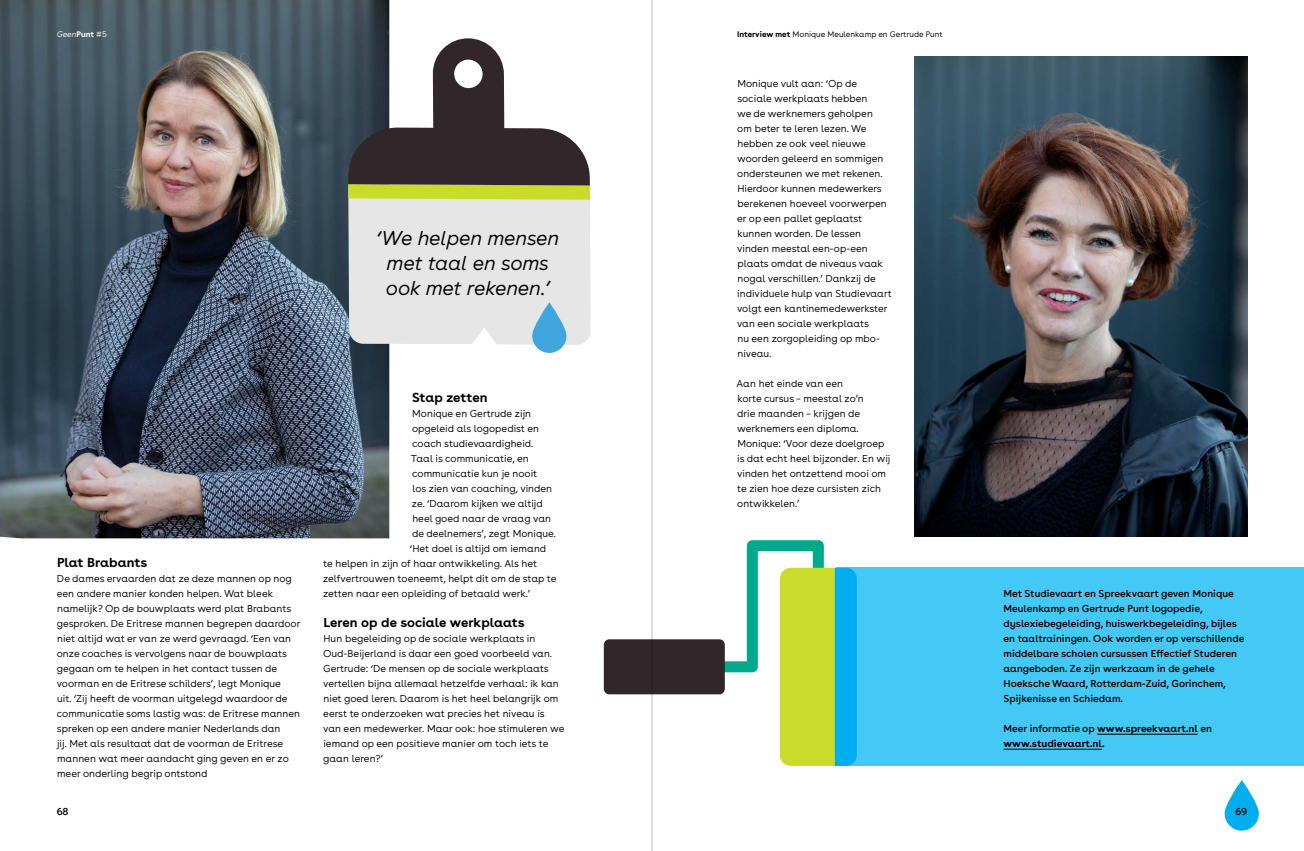
<style>
.page{position:relative;width:1304px;height:851px;background:#fff}
.page>*{position:absolute;margin:0;border:0;box-sizing:border-box;transform-origin:0 0}
.t1{font:italic 300 20px/25px "Buenos Aires";letter-spacing:-.005em;color:#000;text-align:center}
.t2{font:700 13px "Buenos Aires";letter-spacing:-.005em;color:#000}
.t3{font:300 10px/15px "Buenos Aires";color:#000}
.t4{font:10px/15px "Buenos Aires";color:#000}
.t5{font:700 10px/15px "Buenos Aires";color:#000}
.t6{font:300 8px "Buenos Aires";color:#000}
.t7{font:italic 300 8px "Buenos Aires";color:#fff}
.s1{font-weight:700;font-style:normal}
.s2{font-style:normal}
.s3{font-weight:700}
.s4{font-weight:400}
</style>
<div class="page">
<div style="left:836px;top:567px;width:468px;height:198px;background:#44c8f5"></div>
<svg style="left:604px;top:540px;width:253px;height:225px"></svg>
<img style="left:0;top:0;width:389px;height:538px">
<img style="left:915px;top:57px;width:332px;height:479px">
<hr style="left:1097px;top:733px;width:101px;height:1px;background:#000">
<hr style="left:1003px;top:748px;width:99px;height:1px;background:#000">
<svg style="left:1225px;top:780px;width:34px;height:50px"></svg>
<svg style="left:348px;top:38px;width:243px;height:315px"></svg>
<hr style="left:652px;top:0;width:1px;height:850px;background:#000">
<p class="t7" style="left:57px;top:29px;width:52px">Geen<span class="s1">Punt</span> <span class="s2">#5</span></p>
<p class="t6" style="left:737px;top:29px;width:207px"><span class="s3">Interview met</span> Monique Meulenkamp en Gertrude Punt</p>
<h1 class="t1" style="left:376px;top:226px;width:184px">‘We helpen mensen met taal en soms ook met rekenen.’</h1>
<h2 class="t2" style="left:57px;top:554px;width:92px">Plat Brabants</h2>
<p class="t3" style="left:57px;top:571px;width:245px">De dames ervaarden dat ze deze mannen op nog een andere manier konden helpen. Wat bleek namelijk? Op de bouwplaats werd plat Brabants gesproken. De Eritrese mannen begrepen daardoor niet altijd wat er van ze werd gevraagd. ‘Een van onze coaches is vervolgens naar de bouwplaats gegaan om te helpen in het contact tussen de voorman en de Eritrese schilders’, legt Monique<br>uit. ‘Zij heeft de voorman uitgelegd waardoor de communicatie soms lastig was: de Eritrese mannen spreken op een andere manier Nederlands dan<br>jij. Met als resultaat dat de voorman de Eritrese mannen wat meer aandacht ging geven en er zo meer onderling begrip ontstond</p>
<h2 class="t2" style="left:412px;top:389px;width:77px">Stap zetten</h2>
<p class="t3" style="left:410px;top:406px;width:148px">Monique en Gertrude zijn opgeleid als logopedist en coach studievaardigheid.<br>Taal is communicatie, en communicatie kun je nooit<br>los zien van coaching, vinden ze. ‘Daarom kijken we altijd heel goed naar de vraag van de deelnemers’, zegt Monique. ‘Het doel is altijd om iemand</p>
<p class="t3" style="left:323px;top:556px;width:235px">te helpen in zijn of haar ontwikkeling. Als het zelfvertrouwen toeneemt, helpt dit om de stap te zetten naar een opleiding of betaald werk.’</p>
<h2 class="t2" style="left:323px;top:614px;width:203px">Leren op de sociale werkplaats</h2>
<p class="t3" style="left:323px;top:631px;width:243px">Hun begeleiding op de sociale werkplaats in Oud-Beijerland is daar een goed voorbeeld van.<br>Gertrude: ‘De mensen op de sociale werkplaats vertellen bijna allemaal hetzelfde verhaal: ik kan niet goed leren. Daarom is het heel belangrijk om eerst te onderzoeken wat precies het niveau is van een medewerker. Maar ook: hoe stimuleren we iemand op een positieve manier om toch iets te gaan leren?’</p>
<p class="t3" style="left:737px;top:76px;width:156px">Monique vult aan: ‘Op de sociale werkplaats hebben<br>we de werknemers geholpen<br>om beter te leren lezen. We hebben ze ook veel nieuwe woorden geleerd en sommigen ondersteunen we met rekenen.<br>Hierdoor kunnen medewerkers berekenen hoeveel voorwerpen er op een pallet geplaatst kunnen worden. De lessen vinden meestal een-op-een plaats omdat de niveaus vaak nogal verschillen.’ Dankzij de individuele hulp van Studievaart volgt een kantinemedewerkster van een sociale werkplaats<br>nu een zorgopleiding op mbo&shy;niveau.</p>
<p class="t3" style="left:737px;top:376px;width:155px">Aan het einde van een<br>korte cursus – meestal zo’n<br>drie maanden – krijgen de werknemers een diploma.<br>Monique: ‘Voor deze doelgroep is dat echt heel bijzonder. En wij vinden het ontzettend mooi om te zien hoe deze cursisten zich ontwikkelen.’</p>
<p class="t4" style="left:1003px;top:586px;width:242px">Met Studievaart en Spreekvaart geven Monique Meulenkamp en Gertrude Punt logopedie, dyslexiebegeleiding, huiswerkbegeleiding, bijles en taaltrainingen. Ook worden er op verschillende middelbare scholen cursussen Effectief Studeren aangeboden. Ze zijn werkzaam in de gehele Hoeksche Waard, Rotterdam-Zuid, Gorinchem, Spijkenisse en Schiedam.</p>
<p class="t5" style="left:1003px;top:721px;width:210px"><span class="s4">Meer informatie op</span> www.spreekvaart.nl <span class="s4">en </span>www.studievaart.nl.</p>
<p class="t4" style="left:57px;top:804px;width:13px">68</p>
<p class="t4" style="left:1236px;top:804px;width:13px">69</p>
</div>
